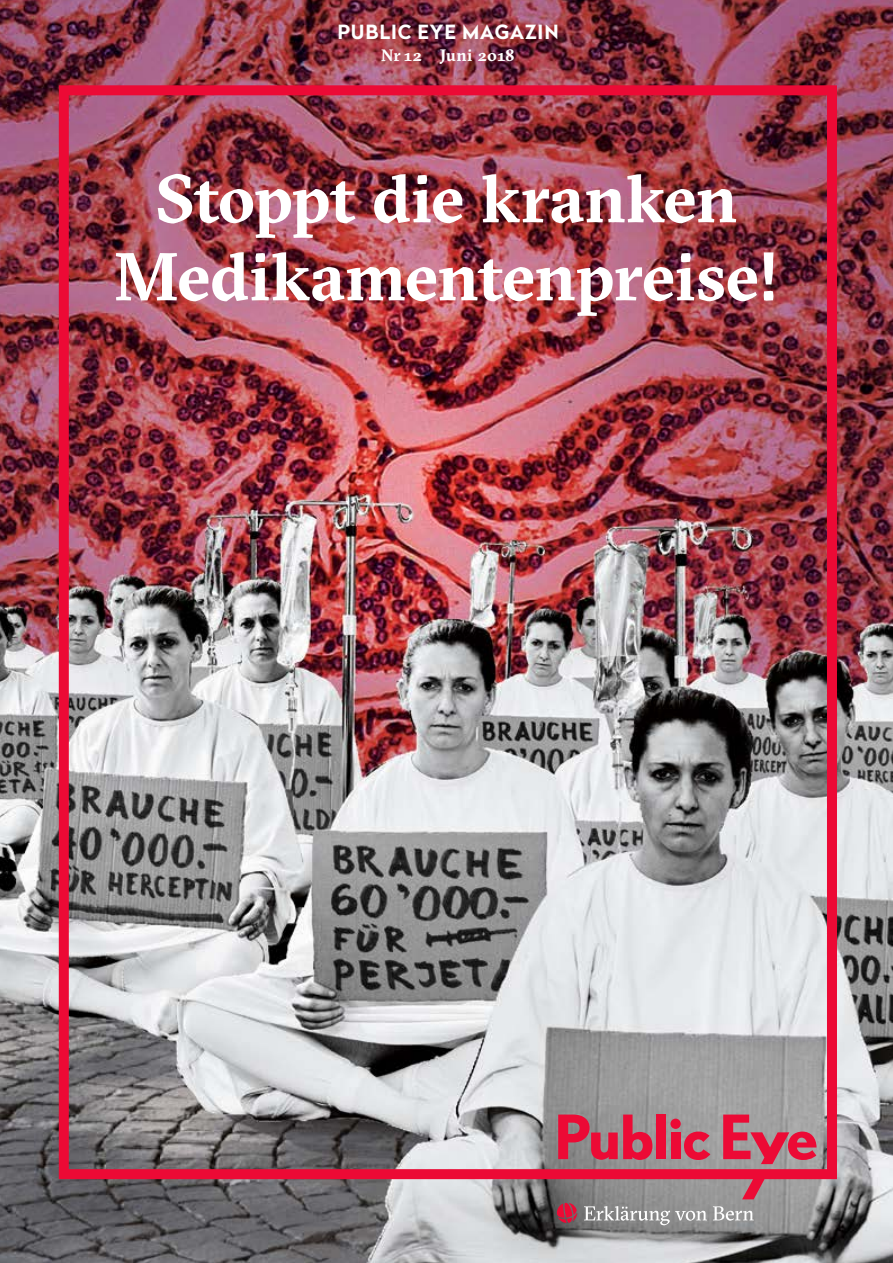
<style>
.page{position:relative;width:893px;height:1263px;background:#fff}
.page>*{position:absolute;margin:0;border:0;box-sizing:border-box;transform-origin:0 0}
.t1{font:700 67.5px/78px "GT Sectra";letter-spacing:-.01em;color:#fff;text-align:center}
.t2{font:700 19.5px "Radikal";letter-spacing:.045em;color:#fff}
.t3{font:700 16.5px "GT Sectra";letter-spacing:.02em;color:#fff}
</style>
<div class="page">
<img style="left:0;top:0;width:893px;height:1263px">
<img style="left:59px;top:85px;width:778px;height:1114px">
<svg style="left:557px;top:1203px;width:20px;height:20px"></svg>
<svg style="left:584px;top:1206px;width:170px;height:19px;background:#a3a3a3"></svg>
<p class="t2" style="left:337px;top:18px;width:223px">PUBLIC EYE MAGAZIN</p>
<p class="t3" style="left:381px;top:44px;width:135px">Nr 12 Juni 2018</p>
<p class="t1" style="left:114px;top:158px;width:667px">Stoppt die kranken<br>Medikamentenpreise!</p>
</div>
